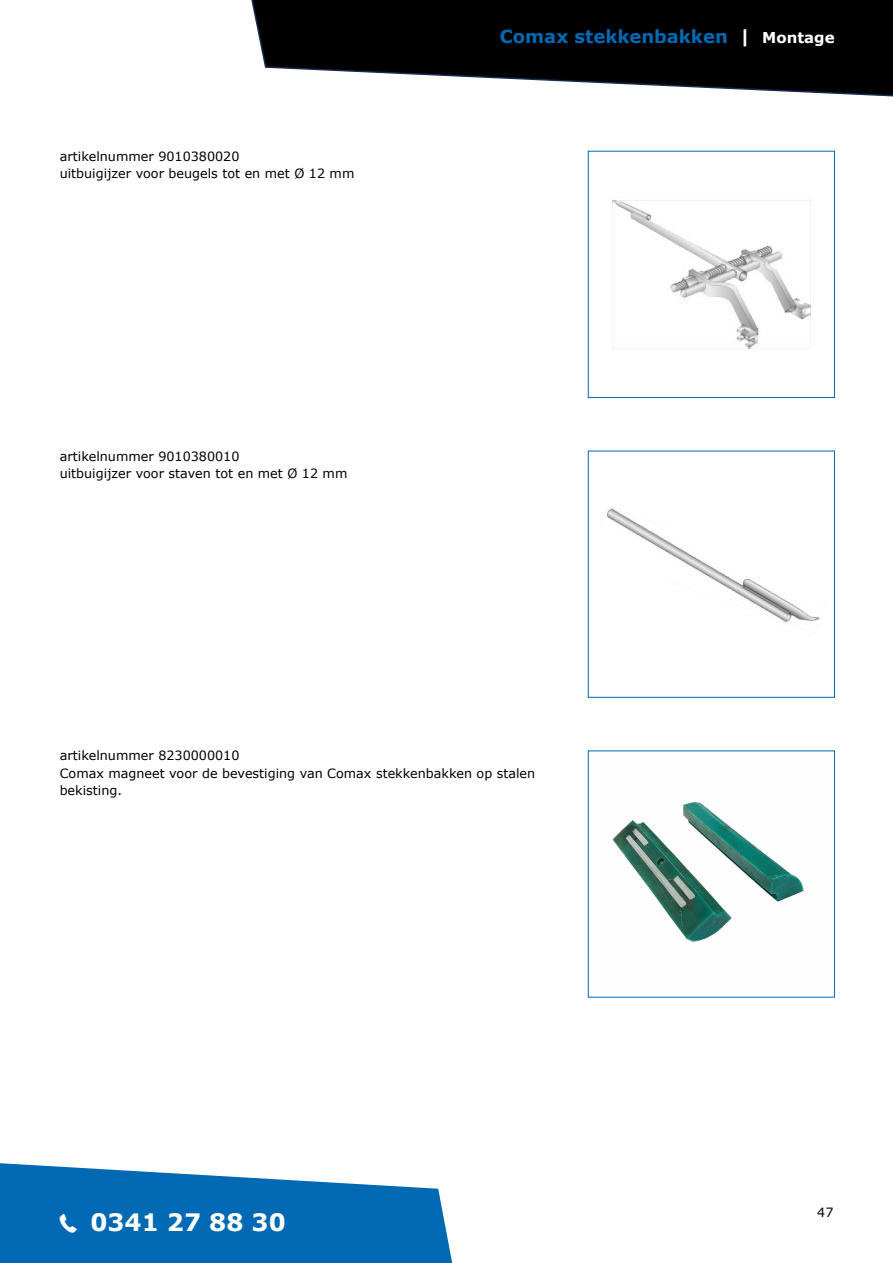
<style>
.page{position:relative;width:893px;height:1263px;background:#fff}
.page>*{position:absolute;margin:0;border:0;box-sizing:border-box;transform-origin:0 0}
.t1{font:42px "Social Media Circled";color:#fff}
.t2{font:700 24px "Verdana";color:#fff}
.t3{font:700 18px "Verdana";color:#0069b4}
.t4{font:12.75px/17.2px "Verdana";color:#000}
.s1{color:#fff}
.s2{font-size:15px;color:#fff}
</style>
<div class="page">
<img style="left:612px;top:198px;width:199px;height:151px">
<div style="left:588px;top:151px;width:247px;height:247px;border:1px solid #0069b4"></div>
<img style="left:606px;top:508px;width:214px;height:121px">
<div style="left:588px;top:451px;width:247px;height:246px;border:1px solid #0069b4"></div>
<img style="left:612px;top:802px;width:192px;height:140px">
<div style="left:588px;top:751px;width:247px;height:246px;border:1px solid #0069b4"></div>
<svg style="left:251px;top:0;width:642px;height:97px"></svg>
<svg style="left:1px;top:1163px;width:452px;height:100px;background:#257fbf"></svg>
<svg style="left:0;top:1163px;width:1px;height:100px"></svg>
<p class="t4" style="left:60px;top:148px;width:296px">artikelnummer 9010380020<br>uitbuigijzer voor beugels tot en met Ø 12 mm</p>
<p class="t4" style="left:60px;top:447px;width:289px">artikelnummer 9010380010<br>uitbuigijzer voor staven tot en met Ø 12 mm</p>
<h3 class="t3" style="left:500px;top:25px;width:336px">Comax stekkenbakken <span class="s1">|</span> <span class="s2">Montage</span></h3>
<p class="t4" style="left:60px;top:747px;width:477px">artikelnummer 8230000010<br>Comax magneet voor de bevestiging van Comax stekkenbakken op stalen bekisting.</p>
<h1 class="t1" style="left:46px;top:1201px;width:46px">¼</h1>
<h2 class="t2" style="left:91px;top:1207px;width:197px">0341 27 88 30</h2>
<p class="t4" style="left:817px;top:1204px;width:18px">47</p>
</div>
